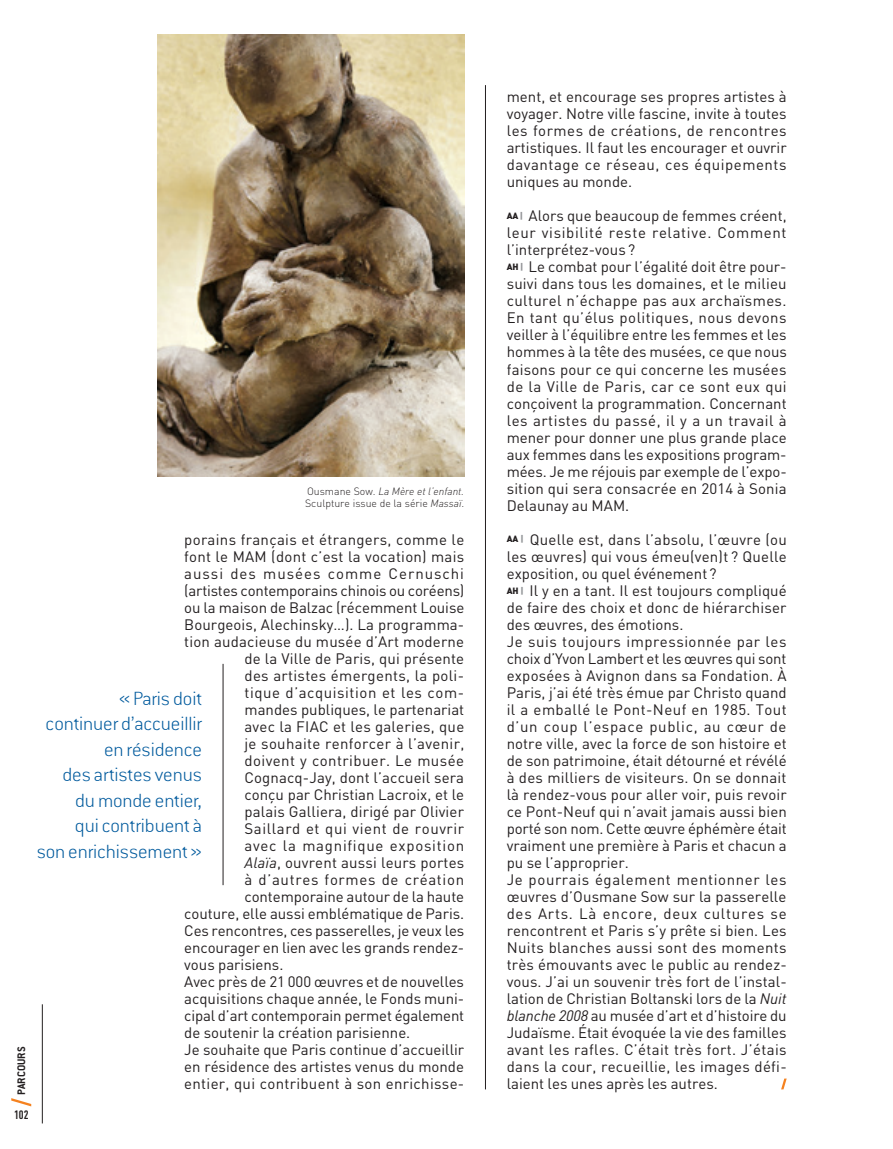
<style>
.page{position:relative;width:893px;height:1149px;background:#fff}
.page>*{position:absolute;margin:0;border:0;box-sizing:border-box;transform-origin:0 0}
.t1{font:200 21px/25.5px "Conduit ITC";letter-spacing:-.005em;color:#015a9d;text-align:right}
.t2{font:15px/17px "DIN";letter-spacing:.005em;color:#231f20}
.t3{font:15px "DIN";letter-spacing:-.015em;color:#231f20}
.t4{font:15px "DIN";letter-spacing:.065em;color:#231f20}
.t5{font:15px "DIN";letter-spacing:.035em;color:#231f20}
.t6{font:15px "DIN";letter-spacing:.04em;color:#231f20}
.t7{font:15px "DIN";letter-spacing:.03em;color:#231f20}
.t8{font:15px "DIN";letter-spacing:.05em;color:#231f20}
.t9{font:15px "DIN";letter-spacing:.045em;color:#231f20}
.t10{font:700 12px "Conduit ITC";color:#231f20}
.t11{font:700 12px "DIN Cond";color:#231f20}
.t12{font:300 10.5px/12.6px "DIN";color:#231f20}
.s1{font-style:italic}
.s2{font-weight:900;font-size:9px}
.s3{font-weight:900;font-size:9px;color:#939598}
</style>
<div class="page">
<hr style="left:42px;top:1003px;width:1px;height:120px;background:#231f20">
<svg style="left:11px;top:1098px;width:20px;height:8px"></svg>
<hr style="left:485px;top:85px;width:1px;height:1004px;background:#231f20">
<svg style="left:781px;top:1078px;width:6px;height:11px"></svg>
<img style="left:157px;top:34px;width:307px;height:442px">
<hr style="left:223px;top:663px;width:1px;height:221px;background:#231f20">
<p class="t10" style="left:14px;top:1094px;width:49px;rotate:-90deg">Parcours</p>
<p class="t11" style="left:14px;top:1107px;width:16px">102</p>
<p class="t12" style="left:305px;top:484px;width:161px">Ousmane Sow. <span class="s1">La Mère et l’enfant.<br></span>Sculpture issue de la série <span class="s1">Massaï</span>.</p>
<p class="t2" style="left:184px;top:530px;width:282px">porains français et étrangers, comme le</p>
<p class="t2" style="left:184px;top:547px;width:282px">font le MAM (dont c’est la vocation) mais</p>
<p class="t4" style="left:184px;top:563px;width:281px">aussi des musées comme Cernuschi</p>
<p class="t3" style="left:184px;top:581px;width:282px">(artistes contemporains chinois ou coréens)</p>
<p class="t2" style="left:184px;top:598px;width:282px">ou la maison de Balzac (récemment Louise</p>
<p class="t2" style="left:184px;top:615px;width:282px">Bourgeois, Alechinsky…). La programma-</p>
<p class="t2" style="left:184px;top:632px;width:281px">tion audacieuse du musée d’Art moderne</p>
<p class="t2" style="left:244px;top:649px;width:221px">de la Ville de Paris, qui présente</p>
<p class="t2" style="left:244px;top:666px;width:221px">des artistes émergents, la poli-</p>
<p class="t5" style="left:244px;top:683px;width:221px">tique d’acquisition et les com-</p>
<p class="t2" style="left:244px;top:700px;width:221px">mandes publiques, le partenariat</p>
<p class="t2" style="left:244px;top:717px;width:221px">avec la FIAC et les galeries, que</p>
<p class="t2" style="left:244px;top:734px;width:221px">je souhaite renforcer à l’avenir,</p>
<p class="t7" style="left:244px;top:751px;width:221px">doivent y contribuer. Le musée</p>
<p class="t2" style="left:244px;top:768px;width:221px">Cognacq-Jay, dont l’accueil sera</p>
<p class="t2" style="left:244px;top:785px;width:221px">conçu par Christian Lacroix, et le</p>
<p class="t2" style="left:244px;top:802px;width:221px">palais Galliera, dirigé par Olivier</p>
<p class="t6" style="left:244px;top:819px;width:221px">Saillard et qui vient de rouvrir</p>
<p class="t8" style="left:244px;top:836px;width:221px">avec la magnifique exposition</p>
<p class="t2" style="left:244px;top:853px;width:221px"><span class="s1">Alaïa</span>, ouvrent aussi leurs portes</p>
<p class="t9" style="left:244px;top:870px;width:221px">à d’autres formes de création</p>
<p class="t2" style="left:244px;top:887px;width:221px">contemporaine autour de la haute</p>
<p class="t2" style="left:184px;top:904px;width:282px">couture, elle aussi emblématique de Paris.</p>
<p class="t2" style="left:184px;top:921px;width:282px">Ces rencontres, ces passerelles, je veux les</p>
<p class="t2" style="left:184px;top:938px;width:282px">encourager en lien avec les grands rendez-</p>
<p class="t2" style="left:184px;top:955px;width:101px">vous parisiens.</p>
<p class="t2" style="left:184px;top:972px;width:281px">Avec près de 21 000 œuvres et de nouvelles</p>
<p class="t2" style="left:184px;top:989px;width:281px">acquisitions chaque année, le Fonds muni-</p>
<p class="t2" style="left:184px;top:1006px;width:281px">cipal d’art contemporain permet également</p>
<p class="t2" style="left:184px;top:1023px;width:228px">de soutenir la création parisienne.</p>
<p class="t2" style="left:184px;top:1040px;width:281px">Je souhaite que Paris continue d’accueillir</p>
<p class="t2" style="left:184px;top:1057px;width:281px">en résidence des artistes venus du monde</p>
<p class="t2" style="left:184px;top:1074px;width:282px">entier, qui contribuent à son enrichisse-</p>
<h1 class="t1" style="left:37px;top:684px;width:167px">«Paris doit<br>continuer d’accueillir en résidence<br>des artistes venus<br>du monde entier,<br>qui contribuent à<br>son enrichissement»</h1>
<p class="t2" style="left:507px;top:88px;width:281px;text-align:justify">ment, et encourage ses propres artistes à voyager. Notre ville fascine, invite à toutes les formes de créations, de rencontres artistiques. Il faut les encourager et ouvrir davantage ce réseau, ces équipements uniques au monde.</p>
<p class="t2" style="left:507px;top:207px;width:282px"><span class="s2">AA</span> <span class="s3">|</span> Alors que beaucoup de femmes créent, leur visibilité reste relative. Comment l’interprétez-vous ?<br><span class="s2">AH</span> <span class="s3">|</span> Le combat pour l’égalité doit être pour&shy;suivi dans tous les domaines, et le milieu culturel n’échappe pas aux archaïsmes.<br>En tant qu’élus politiques, nous devons veiller à l’équilibre entre les femmes et les hommes à la tête des musées, ce que nous faisons pour ce qui concerne les musées de la Ville de Paris, car ce sont eux qui conçoivent la programmation. Concernant les artistes du passé, il y a un travail à mener pour donner une plus grande place aux femmes dans les expositions program&shy;mées. Je me réjouis par exemple de l’expo&shy;sition qui sera consacrée en 2014 à Sonia Delaunay au MAM.</p>
<p class="t2" style="left:507px;top:530px;width:282px"><span class="s2">AA</span> <span class="s3">|</span> Quelle est, dans l’absolu, l’œuvre (ou les œuvres) qui vous émeu(ven)t ? Quelle exposition, ou quel événement ?<br><span class="s2">AH</span> <span class="s3">|</span> Il y en a tant. Il est toujours compliqué de faire des choix et donc de hiérarchiser des œuvres, des émotions.<br>Je suis toujours impressionnée par les choix d’Yvon Lambert et les œuvres qui sont exposées à Avignon dans sa Fondation. À Paris, j’ai été très émue par Christo quand il a emballé le Pont-Neuf en 1985. Tout d’un coup l’espace public, au cœur de notre ville, avec la force de son histoire et de son patrimoine, était détourné et révélé à des milliers de visiteurs. On se donnait là rendez-vous pour aller voir, puis revoir ce Pont-Neuf qui n’avait jamais aussi bien porté son nom. Cette œuvre éphémère était vraiment une première à Paris et chacun a pu se l’approprier.<br>Je pourrais également mentionner les œuvres d’Ousmane Sow sur la passerelle des Arts. Là encore, deux cultures se rencontrent et Paris s’y prête si bien. Les Nuits blanches aussi sont des moments très émouvants avec le public au rendez&shy;vous. J’ai un souvenir très fort de l’instal&shy;lation de Christian Boltanski lors de la <span class="s1">Nuit blanche 2008</span> au musée d’art et d’histoire du Judaïsme. Était évoquée la vie des familles avant les rafles. C’était très fort. J’étais dans la cour, recueillie, les images défi&shy;laient les unes après les autres.</p>
</div>
